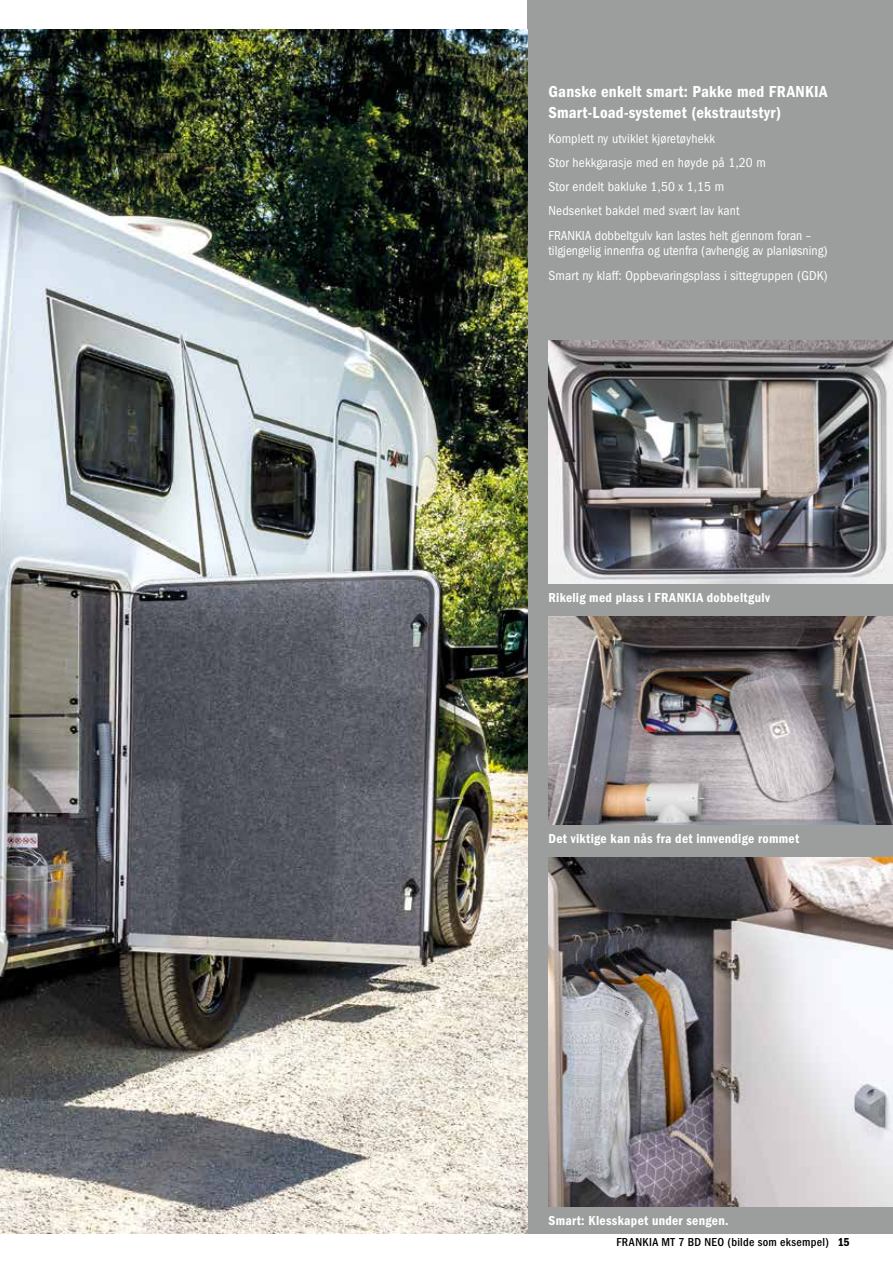
<style>
.page{position:relative;width:893px;height:1263px;background:#fff}
.page>*{position:absolute;margin:0;border:0;box-sizing:border-box;transform-origin:0 0}
.t1{font:600 condensed 16.5px/21px "Franklin Gothic";letter-spacing:.015em;color:#fff}
.t2{font:condensed 13.5px/24.3px "Franklin Gothic";letter-spacing:.01em;color:#fff}
.t3{font:600 condensed 13.5px "Franklin Gothic";letter-spacing:.02em;color:#fff}
.t4{font:500 condensed 12px "Franklin Gothic";letter-spacing:.03em;color:#000}
.t5{font:600 condensed 12px "Franklin Gothic";color:#000}
</style>
<div class="page">
<div style="left:527px;top:0;width:366px;height:1233px;background:#9c9d9d"></div>
<img style="left:0;top:30px;width:527px;height:1203px">
<img style="left:549px;top:341px;width:344px;height:242px">
<img style="left:549px;top:616px;width:344px;height:208px">
<img style="left:549px;top:857px;width:344px;height:349px">
<p class="t1" style="left:549px;top:82px;width:281px">Ganske enkelt smart: Pakke med FRANKIA<br>Smart-Load-systemet (ekstrautstyr)</p>
<p class="t2" style="left:549px;top:126px;width:264px">Komplett ny utviklet kjøretøyhekk<br>Stor hekkgarasje med en høyde på 1,20 m<br>Stor endelt bakluke 1,50 x 1,15 m<br>Nedsenket bakdel med svært lav kant<br>FRANKIA dobbeltgulv kan lastes helt gjennom foran –</p>
<p class="t2" style="left:549px;top:239px;width:281px">tilgjengelig innenfra og utenfra (avhengig av planløsning)<br>Smart ny klaff: Oppbevaringsplass i sittegruppen (GDK)</p>
<p class="t3" style="left:549px;top:589px;width:223px">Rikelig med plass i FRANKIA dobbeltgulv</p>
<p class="t3" style="left:549px;top:831px;width:252px">Det viktige kan nås fra det innvendige rommet</p>
<p class="t3" style="left:549px;top:1212px;width:181px">Smart: Klesskapet under sengen.</p>
<p class="t4" style="left:616px;top:1236px;width:214px">FRANKIA MT 7 BD NEO (bilde som eksempel)</p>
<p class="t5" style="left:838px;top:1235px;width:14px">15</p>
</div>
